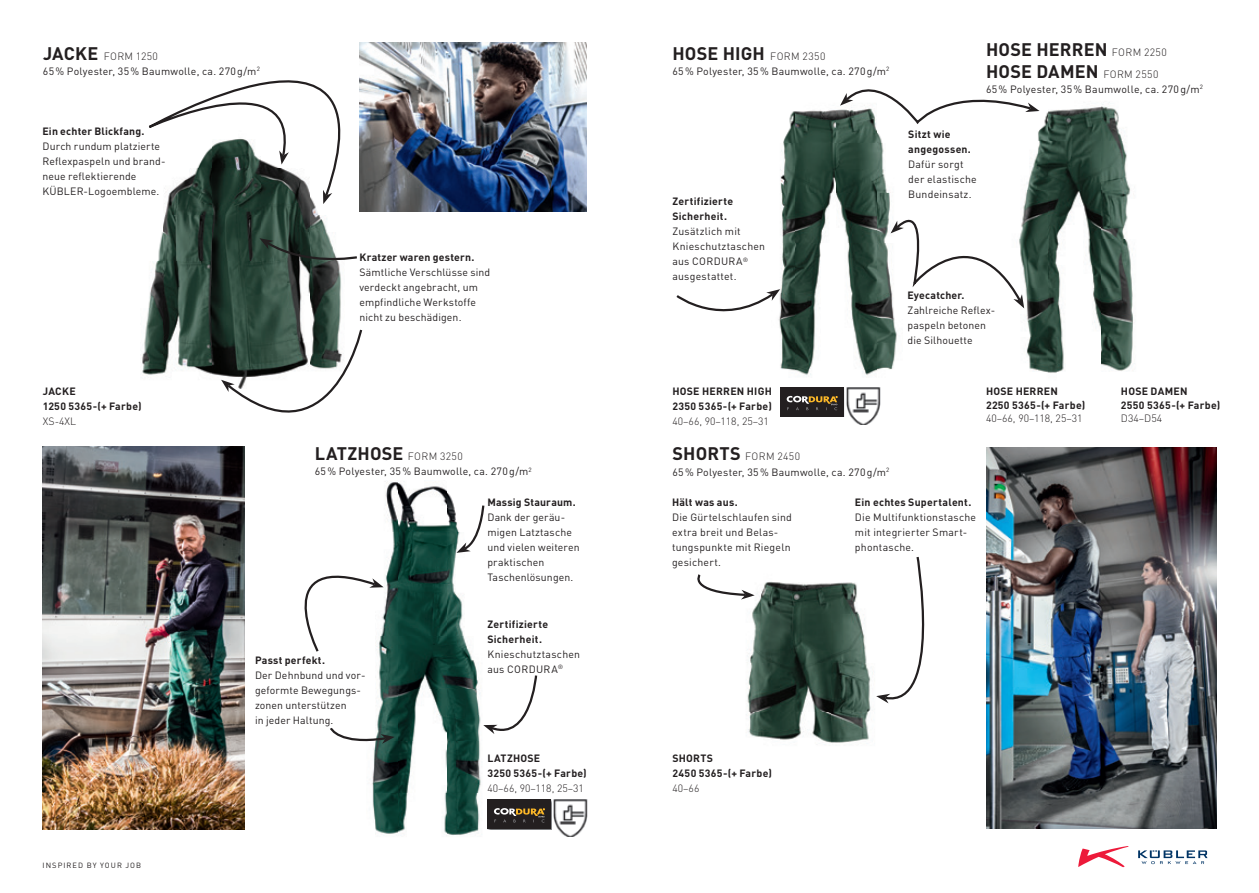
<style>
.page{position:relative;width:1259px;height:893px;background:#fff}
.page>*{position:absolute;margin:0;border:0;box-sizing:border-box;transform-origin:0 0}
.t1{font:700 18px/21.6px "DIN Pro";letter-spacing:.01em;color:#231f20}
.t2{font:10.5px/15px "DIN Pro";letter-spacing:.02em;color:#231f20}
.t3{font:700 10.5px/15px "DIN Pro";letter-spacing:.025em;color:#231f20}
.t4{font:300 10.5px "DIN Pro";color:#231f20}
.t5{font:7.5px "DIN Pro";letter-spacing:.14em;color:#231f20}
.s1{font-weight:700;font-size:18px}
.s2{font-weight:300}
.s3{color:#fff}
.s4{font-weight:300;font-size:10.5px}
</style>
<div class="page">
<svg style="left:1078px;top:846px;width:51px;height:21px"></svg>
<svg style="left:1138px;top:850px;width:69px;height:14px"></svg>
<img style="left:142px;top:198px;width:199px;height:178px">
<img style="left:359px;top:43px;width:228px;height:169px">
<img style="left:43px;top:446px;width:201px;height:383px">
<img style="left:372px;top:482px;width:125px;height:354px">
<img style="left:487px;top:799px;width:64px;height:1px">
<div style="left:487px;top:800px;width:64px;height:29px;background:#231f20"></div>
<svg style="left:494px;top:808px;width:51px;height:14px"></svg>
<svg style="left:259px;top:238px;width:98px;height:28px"></svg>
<svg style="left:221px;top:328px;width:142px;height:139px"></svg>
<svg style="left:149px;top:42px;width:249px;height:156px"></svg>
<svg style="left:323px;top:190px;width:9px;height:14px"></svg>
<svg style="left:279px;top:150px;width:10px;height:15px"></svg>
<svg style="left:304px;top:549px;width:80px;height:104px"></svg>
<svg style="left:330px;top:726px;width:65px;height:19px"></svg>
<svg style="left:456px;top:503px;width:29px;height:50px"></svg>
<svg style="left:483px;top:673px;width:55px;height:68px"></svg>
<img style="left:554px;top:799px;width:33px;height:38px">
<img style="left:986px;top:447px;width:230px;height:381px">
<img style="left:795px;top:387px;width:49px;height:30px">
<div style="left:780px;top:388px;width:63px;height:29px;background:#231f20"></div>
<svg style="left:786px;top:396px;width:51px;height:14px"></svg>
<img style="left:1024px;top:102px;width:111px;height:271px">
<img style="left:780px;top:109px;width:117px;height:234px">
<img style="left:780px;top:343px;width:15px;height:45px">
<img style="left:795px;top:343px;width:20px;height:33px">
<img style="left:836px;top:343px;width:60px;height:50px">
<img style="left:836px;top:388px;width:7px;height:5px">
<img style="left:741px;top:581px;width:132px;height:164px">
<svg style="left:840px;top:89px;width:199px;height:36px"></svg>
<svg style="left:676px;top:289px;width:104px;height:39px"></svg>
<svg style="left:890px;top:198px;width:134px;height:110px"></svg>
<svg style="left:876px;top:556px;width:49px;height:148px"></svg>
<svg style="left:697px;top:574px;width:57px;height:25px"></svg>
<img style="left:846px;top:387px;width:34px;height:38px">
<p class="t2" style="left:43px;top:47px;width:218px"><span class="s1">JACKE</span> <span class="s2">FORM 1250<br></span>65 % Polyester, 35 % Baumwolle, ca. 270 g/m<sup>2</sup></p>
<p class="t3" style="left:43px;top:123px;width:103px">Ein echter Blickfang.</p>
<p class="t2" style="left:43px;top:138px;width:125px">Durch rundum platzierte<br>Reflexpaspeln und brand&shy;neue reflektierende<br>KÜBLER-Logoembleme.</p>
<p class="t3" style="left:43px;top:383px;width:100px">JACKE<br>1250 5365-(+ Farbe)</p>
<p class="t4" style="left:43px;top:413px;width:35px">XS-4XL</p>
<p class="t5" style="left:43px;top:859px;width:106px">INSPIRED BY YOUR JOB<span class="s3">B</span></p>
<p class="t3" style="left:359px;top:248px;width:116px">Kratzer waren gestern.</p>
<p class="t2" style="left:359px;top:264px;width:132px">Sämtliche Verschlüsse sind verdeckt angebracht, um empfindliche Werkstoffe nicht zu beschädigen.</p>
<h1 class="t1" style="left:315px;top:441px;width:149px">LATZHOSE <span class="s4">FORM 3250</span></h1>
<p class="t2" style="left:315px;top:463px;width:218px">65 % Polyester, 35 % Baumwolle, ca. 270 g/m<sup>2</sup></p>
<p class="t3" style="left:255px;top:651px;width:71px">Passt perfekt.</p>
<p class="t2" style="left:255px;top:666px;width:112px">Der Dehnbund und vor&shy;geformte Bewegungs&shy;zonen unterstützen<br>in jeder Haltung.</p>
<p class="t3" style="left:487px;top:493px;width:90px">Massig Stauraum.</p>
<p class="t2" style="left:487px;top:508px;width:94px">Dank der geräu&shy;migen Latztasche und vielen weiteren praktischen<br>Taschenlösungen.</p>
<p class="t3" style="left:487px;top:615px;width:62px">Zertifizierte<br>Sicherheit.</p>
<p class="t2" style="left:487px;top:645px;width:94px">Knieschutztaschen aus CORDURA<sup>®</sup></p>
<p class="t3" style="left:487px;top:749px;width:101px">LATZHOSE<br>3250 5365-(+ Farbe)</p>
<p class="t4" style="left:487px;top:780px;width:98px">40–66, 90–118, 25–31</p>
<h1 class="t1" style="left:672px;top:40px;width:154px">HOSE HIGH <span class="s4">FORM 2350</span></h1>
<p class="t2" style="left:672px;top:62px;width:218px">65 % Polyester, 35 % Baumwolle, ca. 270 g/m<sup>2</sup></p>
<p class="t3" style="left:672px;top:193px;width:62px">Zertifizierte<br>Sicherheit.</p>
<p class="t2" style="left:672px;top:223px;width:94px">Zusätzlich mit<br>Knieschutztaschen aus CORDURA<sup>® </sup>ausgestattet.</p>
<p class="t3" style="left:672px;top:383px;width:101px">HOSE HERREN HIGH<br>2350 5365-(+ Farbe)</p>
<p class="t4" style="left:672px;top:413px;width:98px">40–66, 90–118, 25–31</p>
<p class="t2" style="left:672px;top:448px;width:218px"><span class="s1">SHORTS</span> <span class="s2">FORM 2450<br></span>65 % Polyester, 35 % Baumwolle, ca. 270 g/m<sup>2</sup></p>
<h1 class="t1" style="left:986px;top:37px;width:182px">HOSE HERREN <span class="s4">FORM 2250<br></span>HOSE DAMEN <span class="s4">FORM 2550</span></h1>
<p class="t2" style="left:986px;top:81px;width:218px">65 % Polyester, 35 % Baumwolle, ca. 270 g/m<sup>2</sup></p>
<p class="t3" style="left:908px;top:126px;width:64px">Sitzt wie angegossen.</p>
<p class="t2" style="left:908px;top:156px;width:70px">Dafür sorgt der elastische<br>Bundeinsatz.</p>
<p class="t3" style="left:907px;top:286px;width:58px">Eyecatcher.</p>
<p class="t2" style="left:907px;top:301px;width:89px">Zahlreiche Reflex&shy;paspeln betonen die Silhouette</p>
<p class="t3" style="left:986px;top:383px;width:101px;line-height:13.5px">HOSE HERREN<br>2250 5365-(+ Farbe)</p>
<p class="t4" style="left:986px;top:410px;width:98px">40–66, 90–118, 25–31</p>
<p class="t3" style="left:1121px;top:383px;width:101px;line-height:13.5px">HOSE DAMEN<br>2550 5365-(+ Farbe)</p>
<p class="t4" style="left:1121px;top:410px;width:43px">D34–D54</p>
<p class="t3" style="left:672px;top:493px;width:67px">Hält was aus.</p>
<p class="t2" style="left:672px;top:508px;width:121px">Die Gürtelschlaufen sind extra breit und Belas&shy;tungspunkte mit Riegeln gesichert.</p>
<p class="t3" style="left:855px;top:493px;width:118px">Ein echtes Supertalent.</p>
<p class="t2" style="left:855px;top:508px;width:123px">Die Multifunktionstasche mit integrierter Smart&shy;phontasche.</p>
<p class="t3" style="left:672px;top:749px;width:101px">SHORTS<br>2450 5365-(+ Farbe)</p>
<p class="t4" style="left:672px;top:780px;width:28px">40–66</p>
</div>
